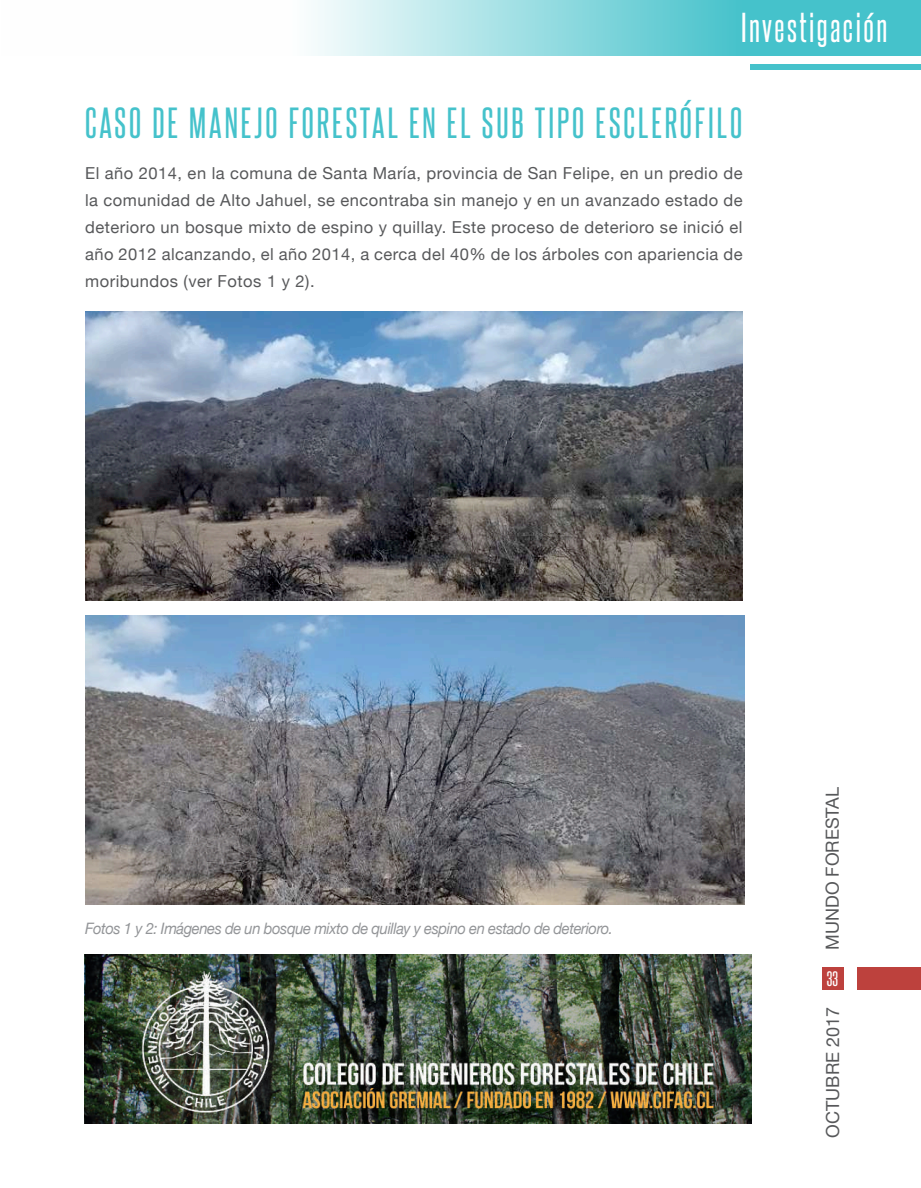
<style>
.page{position:relative;width:921px;height:1188px;background:#fff}
.page>*{position:absolute;margin:0;border:0;box-sizing:border-box;transform-origin:0 0}
.t1{font:37.5px "Steelfish Rg";letter-spacing:.08em;color:#45c2cb}
.t2{font:36px "Steelfish Rg";letter-spacing:.07em;color:#fff}
.t3{font:18px "Helvetica Neue";color:#57585a}
.t4{font:18px "Steelfish Rg";color:#fff}
.t5{font:16.5px/27px "Helvetica Neue";letter-spacing:.03em;color:#57585a;text-align:justify}
.t6{font:italic 15.75px "Helvetica Neue";letter-spacing:-.03em;color:#939598;scale:.94 1}
</style>
<div class="page">
<svg style="left:313px;top:0;width:607px;height:55px;background:#83d6dc"></svg>
<div style="left:749px;top:65px;width:171px;height:5px;background:#45c2cb"></div>
<div style="left:856px;top:967px;width:64px;height:22px;background:#bd413d"></div>
<div style="left:821px;top:967px;width:22px;height:22px;background:#bd413d"></div>
<img style="left:85px;top:615px;width:658px;height:289px">
<img style="left:85px;top:312px;width:657px;height:289px">
<img style="left:85px;top:954px;width:666px;height:170px">
<h2 class="t2" style="left:740px;top:5px;width:148px">Investigación</h2>
<h1 class="t1" style="left:85px;top:100px;width:658px">CASO DE MANEJO FORESTAL EN EL SUB TIPO ESCLERÓFILO</h1>
<p class="t5" style="left:85px;top:161px;width:658px">El año 2014, en la comuna de Santa María, provincia de San Felipe, en un predio de la comunidad de Alto Jahuel, se encontraba sin manejo y en un avanzado estado de deterioro un bosque mixto de espino y quillay. Este proceso de deterioro se inició el año 2012 alcanzando, el año 2014, a cerca del 40% de los árboles con apariencia de moribundos (ver Fotos 1 y 2).</p>
<p class="t6" style="left:85px;top:917px;width:563px">Fotos 1 y 2: Imágenes de un bosque mixto de quillay y espino en estado de deterioro.</p>
<p class="t3" style="left:819px;top:950px;width:164px;rotate:-90deg">MUNDO FORESTAL</p>
<p class="t4" style="left:826px;top:968px;width:13px">33</p>
<p class="t3" style="left:819px;top:1138px;width:132px;rotate:-90deg">OCTUBRE 2017</p>
</div>
